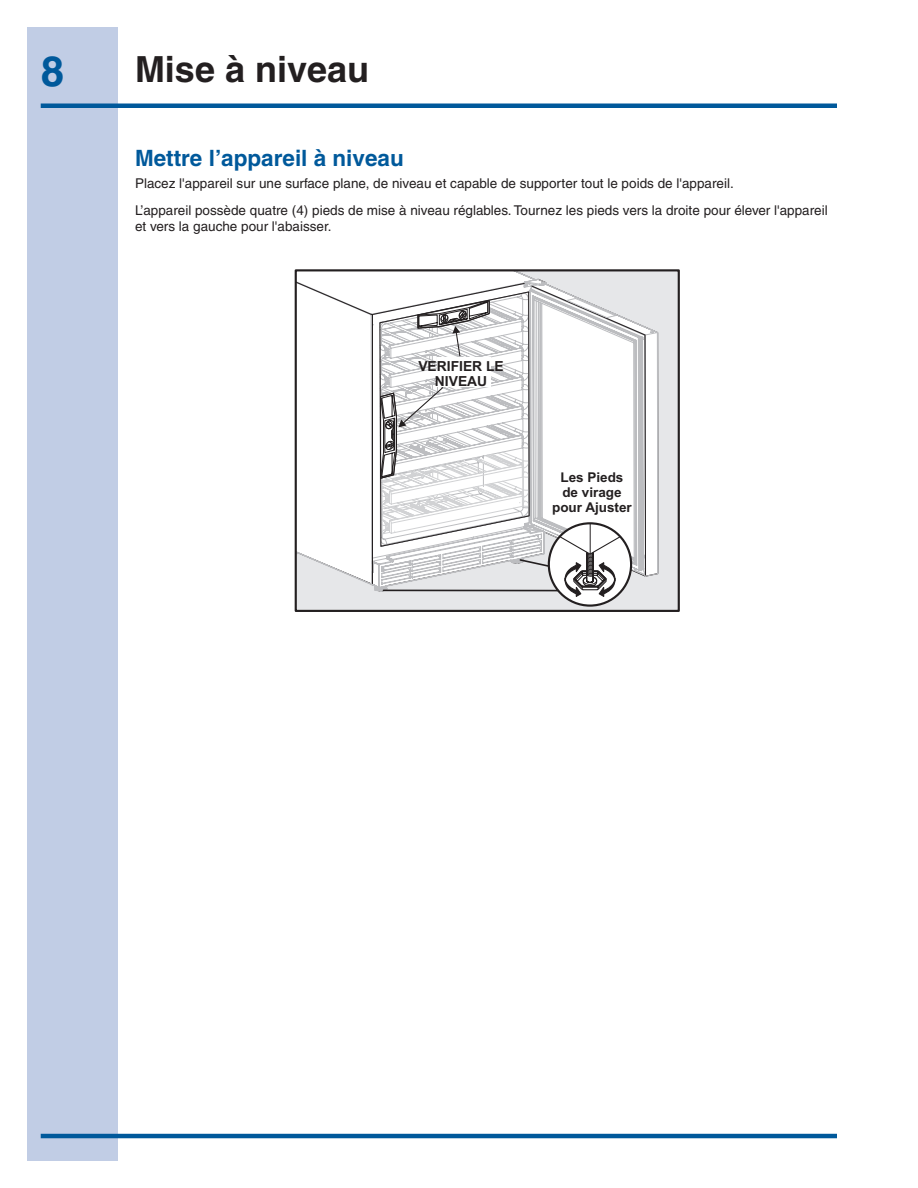
<style>
.page{position:relative;width:918px;height:1188px;background:#fff}
.page>*{position:absolute;margin:0;border:0;box-sizing:border-box;transform-origin:0 0}
.t1{font:700 42px "Helvetica";color:#00599b}
.t2{font:700 36px "Helvetica";color:#231f20}
.t3{font:700 22.5px "Helvetica";color:#00599b}
.t4{font:700 13.8px/15.5px "Arial";color:#231f20;text-align:center}
.t5{font:13.5px/27px "Helvetica";color:#231f20}
.t6{font:700 13.5px/15.1px "Arial";color:#231f20;text-align:center}
</style>
<div class="page">
<div style="left:27px;top:27px;width:90px;height:1134px;background:#c1cde5"></div>
<hr style="left:41px;top:104px;width:796px;height:4px;background:#00599b">
<hr style="left:41px;top:1134px;width:796px;height:4px;background:#00599b">
<div style="left:296px;top:270px;width:383px;height:341px;background:#e6e7e9"></div>
<svg style="left:298px;top:272px;width:360px;height:319px"></svg>
<svg style="left:298px;top:273px;width:348px;height:311px"></svg>
<div style="left:295px;top:269px;width:385px;height:343px;border:2px solid #231f20"></div>
<svg style="left:380px;top:292px;width:246px;height:320px"></svg>
<h1 class="t1" style="left:41px;top:46px;width:25px">8</h1>
<h2 class="t2" style="left:135px;top:47px;width:236px">Mise à niveau</h2>
<h3 class="t3" style="left:135px;top:145px;width:270px">Mettre l’appareil à niveau</h3>
<p class="t5" style="left:135px;top:170px;width:694px">Placez l'appareil sur une surface plane, de niveau et capable de supporter tout le poids de l'appareil.<br>L’appareil possède quatre (4) pieds de mise à niveau réglables. Tournez les pieds vers la droite pour élever l'appareil</p>
<p class="t5" style="left:135px;top:213px;width:198px">et vers la gauche pour l'abaisser.</p>
<p class="t4" style="left:418px;top:360px;width:87px">VERIFIER LE<br>NIVEAU</p>
<p class="t6" style="left:552px;top:471px;width:81px">Les Pieds de virage pour Ajuster</p>
</div>
